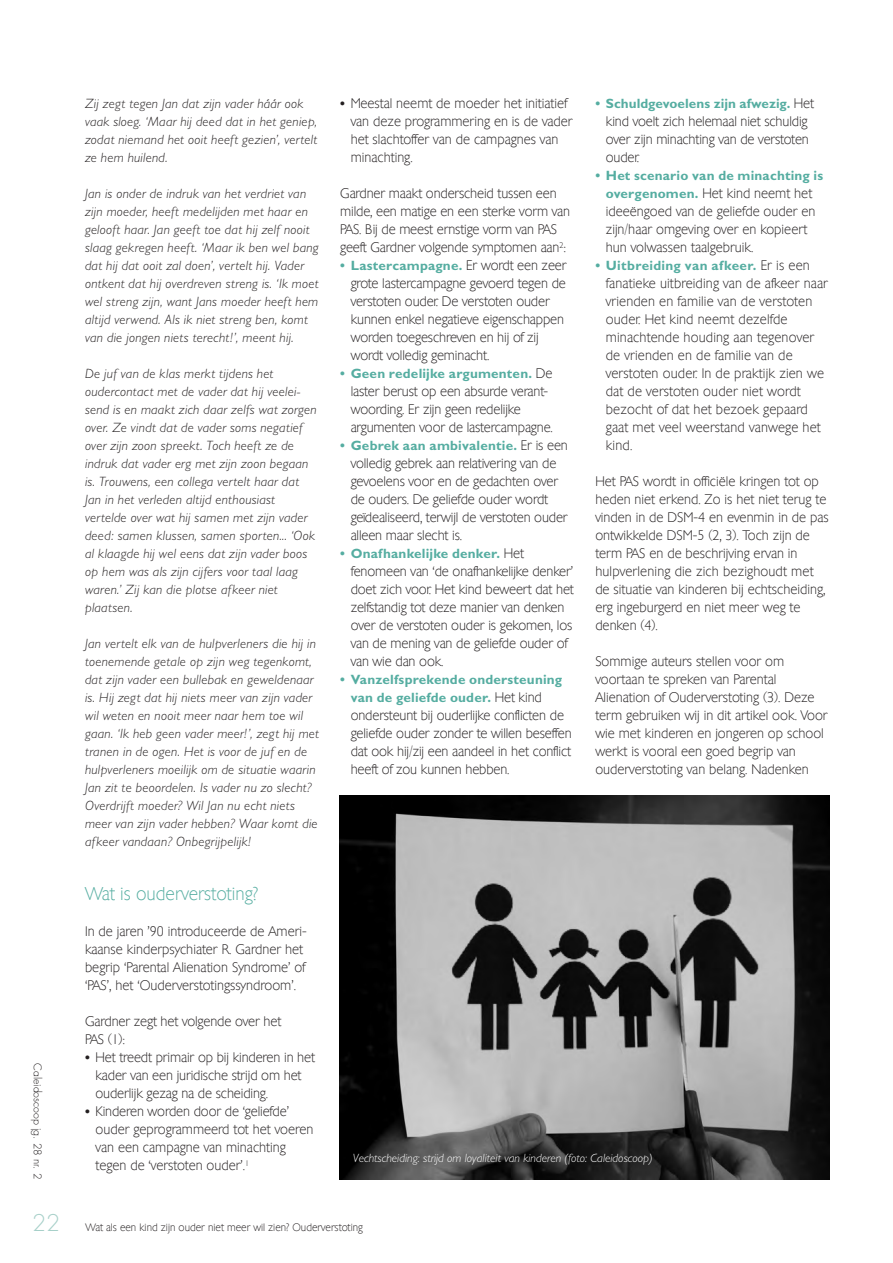
<style>
.page{position:relative;width:893px;height:1263px;background:#fff}
.page>*{position:absolute;margin:0;border:0;box-sizing:border-box;transform-origin:0 0}
.t1{font:300 22.5px "Futura Std";color:#a7d0c9}
.t2{font:18px "Chantilly Serial Xlight";color:#55ada1}
.t3{font:13.5px/18px "Chantilly Serial Xlight";letter-spacing:-.01em;color:#231f20}
.t4{font:italic 300 13.5px/18px "M Gill Sans";letter-spacing:.02em;color:#231f20}
.t5{font:13.5px/18px "Chantilly Serial Xlight";letter-spacing:.01em;color:#231f20}
.t6{font:700 13.5px/18px "M Gill Sans";letter-spacing:.015em;color:#55ada1}
.t7{font:italic 300 12px "M Gill Sans";color:#fff}
.t8{font:10.5px "Chantilly Serial Xlight";color:#231f20}
.t9{font:300 10.5px "Futura Std";color:#231f20}
.s1{font-family:"M Gill Sans";font-weight:700}
.s2{font-family:"Chantilly Serial Xlight";font-weight:400;color:#231f20}
.s3{font-family:"M Gill Sans";font-weight:700;color:#55ada1}
</style>
<div class="page">
<img style="left:340px;top:795px;width:489px;height:384px">
<p class="t9" style="left:44px;top:1063px;width:117px;rotate:90deg">Caleidoscoop jg. 28 nr. 2</p>
<h1 class="t1" style="left:32px;top:1209px;width:29px">22</h1>
<p class="t4" style="left:85px;top:95px;width:234px">Zij zegt tegen Jan dat zijn vader háár ook vaak sloeg. ‘Maar hij deed dat in het geniep, zodat niemand het ooit heeft gezien’, vertelt ze hem huilend.</p>
<p class="t4" style="left:85px;top:185px;width:235px">Jan is onder de indruk van het verdriet van zijn moeder, heeft medelijden met haar en gelooft haar. Jan geeft toe dat hij zelf nooit slaag gekregen heeft. ‘Maar ik ben wel bang dat hij dat ooit zal doen’, vertelt hij. Vader ontkent dat hij overdreven streng is. ‘Ik moet wel streng zijn, want Jans moeder heeft hem altijd verwend. Als ik niet streng ben, komt van die jongen niets terecht!’, meent hij.</p>
<p class="t4" style="left:85px;top:365px;width:233px">De juf van de klas merkt tijdens het oudercontact met de vader dat hij veelei&shy;send is en maakt zich daar zelfs wat zorgen over. Ze vindt dat de vader soms negatief over zijn zoon spreekt. Toch heeft ze de indruk dat vader erg met zijn zoon begaan is. Trouwens, een collega vertelt haar dat Jan in het verleden altijd enthousiast vertelde over wat hij samen met zijn vader deed: samen klussen, samen sporten... ‘Ook al klaagde hij wel eens dat zijn vader boos op hem was als zijn cijfers voor taal laag waren.’ Zij kan die plotse afkeer niet plaatsen.</p>
<p class="t4" style="left:85px;top:634px;width:235px">Jan vertelt elk van de hulpverleners die hij in toenemende getale op zijn weg tegenkomt, dat zijn vader een bullebak en geweldenaar is. Hij zegt dat hij niets meer van zijn vader wil weten en nooit meer naar hem toe wil gaan. ‘Ik heb geen vader meer!’, zegt hij met tranen in de ogen. Het is voor de juf en de hulpverleners moeilijk om de situatie waarin Jan zit te beoordelen. Is vader nu zo slecht?<br>Overdrijft moeder? Wil Jan nu echt niets meer van zijn vader hebben? Waar komt die afkeer vandaan? Onbegrijpelijk!</p>
<h2 class="t2" style="left:85px;top:881px;width:175px">Wat is ouderverstoting?</h2>
<p class="t3" style="left:85px;top:921px;width:223px">In de jaren ’90 introduceerde de Ameri&shy;kaanse kinderpsychiater R. Gardner het begrip ‘Parental Alienation Syndrome’ of ‘PAS’, het ‘Ouderverstotingssyndroom’.</p>
<p class="t3" style="left:85px;top:1011px;width:198px">Gardner zegt het volgende over het<br>PAS (1):</p>
<p class="t3" style="left:96px;top:1047px;width:221px;text-indent:-11px"><span class="s1">•</span> Het treedt primair op bij kinderen in het kader van een juridische strijd om het ouderlijk gezag na de scheiding.</p>
<p class="t3" style="left:96px;top:1101px;width:219px;text-indent:-11px"><span class="s1">•</span> Kinderen worden door de ‘geliefde’ ouder geprogrammeerd tot het voeren van een campagne van minachting tegen de ‘verstoten ouder’.<sup>1</sup></p>
<p class="t3" style="left:351px;top:93px;width:224px;text-indent:-11px"><span class="s1">•</span> Meestal neemt de moeder het initiatief van deze programmering en is de vader het slachtoffer van de campagnes van minachting.</p>
<p class="t3" style="left:340px;top:183px;width:231px">Gardner maakt onderscheid tussen een milde, een matige en een sterke vorm van PAS. Bij de meest ernstige vorm van PAS geeft Gardner volgende symptomen aan<sup>2</sup>:</p>
<p class="t6" style="left:340px;top:257px;width:228px">• Lastercampagne. <span class="s2">Er wordt een zeer</span></p>
<p class="t3" style="left:351px;top:273px;width:217px">grote lastercampagne gevoerd tegen de verstoten ouder. De verstoten ouder kunnen enkel negatieve eigenschappen worden toegeschreven en hij of zij wordt volledig geminacht.</p>
<p class="t6" style="left:340px;top:364px;width:214px">• Geen redelijke argumenten. <span class="s2">De</span></p>
<p class="t3" style="left:351px;top:381px;width:204px">laster berust op een absurde verant&shy;woording. Er zijn geen redelijke argumenten voor de lastercampagne.</p>
<p class="t6" style="left:340px;top:436px;width:229px">• Gebrek aan ambivalentie. <span class="s2">Er is een</span></p>
<p class="t3" style="left:351px;top:453px;width:219px">volledig gebrek aan relativering van de gevoelens voor en de gedachten over de ouders. De geliefde ouder wordt geïdealiseerd, terwijl de verstoten ouder alleen maar slecht is.</p>
<p class="t6" style="left:340px;top:544px;width:185px">• Onafhankelijke denker. <span class="s2">Het</span></p>
<p class="t3" style="left:351px;top:561px;width:225px">fenomeen van ‘de onafhankelijke denker’ doet zich voor. Het kind beweert dat het zelfstandig tot deze manier van denken over de verstoten ouder is gekomen, los van de mening van de geliefde ouder of van wie dan ook.</p>
<p class="t6" style="left:351px;top:670px;width:213px;text-indent:-10px">• Vanzelfsprekende ondersteuning van de geliefde ouder. <span class="s2">Het kind</span></p>
<p class="t3" style="left:351px;top:705px;width:222px">ondersteunt bij ouderlijke conflicten de geliefde ouder zonder te willen beseffen dat ook hij/zij een aandeel in het conflict heeft of zou kunnen hebben.</p>
<p class="t6" style="left:595px;top:94px;width:220px">• Schuldgevoelens zijn afwezig. <span class="s2">Het</span></p>
<p class="t3" style="left:606px;top:111px;width:205px;text-align:justify">kind voelt zich helemaal niet schuldig over zijn minachting van de verstoten ouder.</p>
<p class="t6" style="left:595px;top:166px;width:229px">• Het scenario van de minachting is</p>
<p class="t3" style="left:606px;top:183px;width:211px"><span class="s3">overgenomen.</span> Het kind neemt het ideeëngoed van de geliefde ouder en zijn/haar omgeving over en kopieert hun volwassen taalgebruik.</p>
<p class="t6" style="left:595px;top:256px;width:216px">• Uitbreiding van afkeer. <span class="s2">Er is een</span></p>
<p class="t5" style="left:606px;top:273px;width:224px">fanatieke uitbreiding van de afkeer naar vrienden en familie van de verstoten ouder. Het kind neemt dezelfde minachtende houding aan tegenover de vrienden en de familie van de verstoten ouder. In de praktijk zien we dat de verstoten ouder niet wordt bezocht of dat het bezoek gepaard gaat met veel weerstand vanwege het kind.</p>
<p class="t3" style="left:595px;top:471px;width:235px">Het PAS wordt in officiële kringen tot op heden niet erkend. Zo is het niet terug te vinden in de DSM-4 en evenmin in de pas ontwikkelde DSM-5 (2, 3). Toch zijn de term PAS en de beschrijving ervan in hulpverlening die zich bezighoudt met de situatie van kinderen bij echtscheiding, erg ingeburgerd en niet meer weg te denken (4).</p>
<p class="t3" style="left:595px;top:651px;width:234px">Sommige auteurs stellen voor om voortaan te spreken van Parental Alienation of Ouderverstoting (3). Deze term gebruiken wij in dit artikel ook. Voor wie met kinderen en jongeren op school werkt is vooral een goed begrip van ouderverstoting van belang. Nadenken</p>
<p class="t7" style="left:353px;top:1151px;width:301px">Vechtscheiding: strijd om loyaliteit van kinderen (foto: Caleidoscoop)</p>
<p class="t8" style="left:86px;top:1219px;width:279px">Wat als een kind zijn ouder niet meer wil zien? Ouderverstoting</p>
</div>
